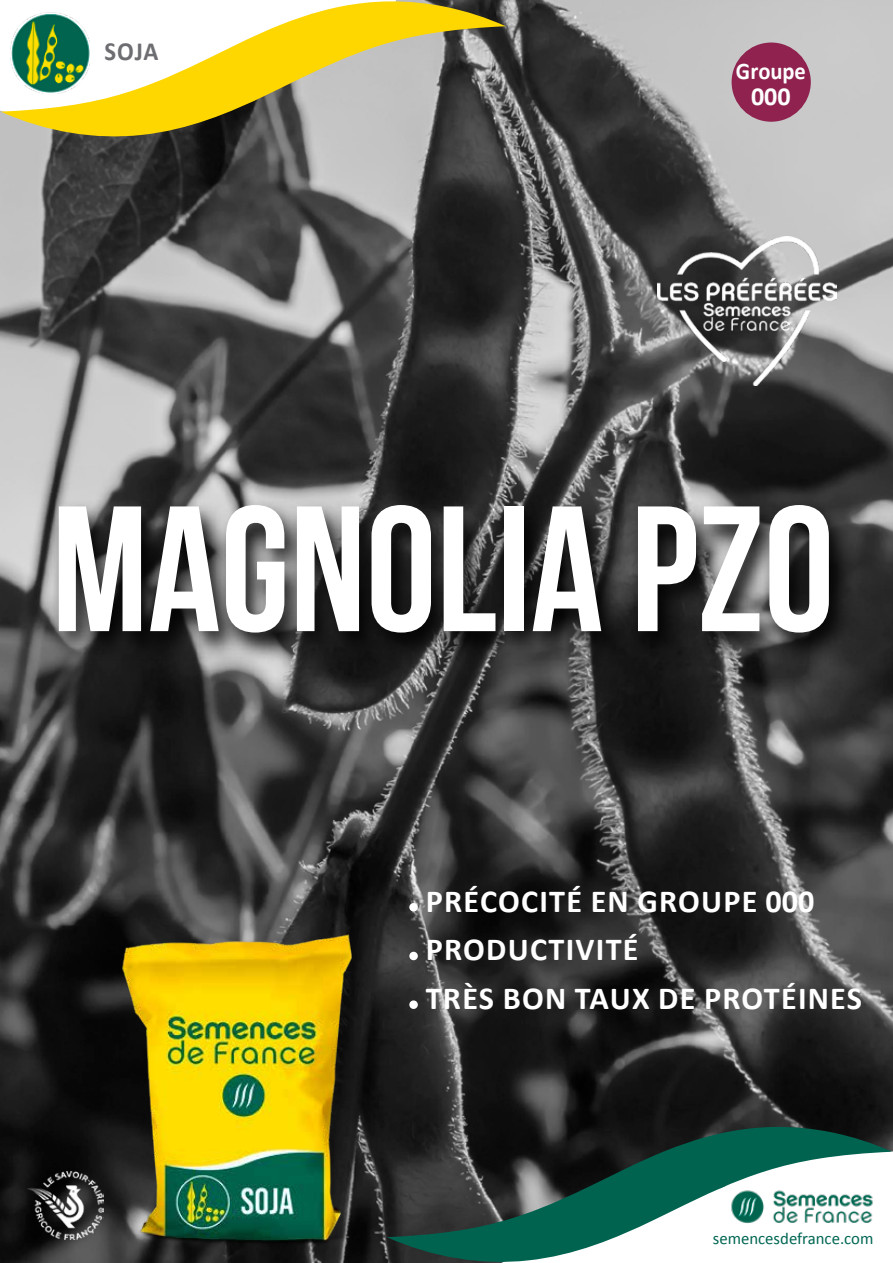
<style>
.page{position:relative;width:893px;height:1263px;background:#fff}
.page>*{position:absolute;margin:0;border:0;box-sizing:border-box;transform-origin:0 0}
.t1{font:178.05px "Bebas Neue";color:#fff}
.t2{font:700 32.25px/48.8px "Calibri";letter-spacing:.04em;color:#fff}
.t3{font:700 26.25px "Calibri";color:#6d6e71;scale:.94 1}
.t4{font:700 26.1px "Calibri";color:#fff}
.t5{font:700 23.85px "Calibri";color:#fff;scale:.94 1}
.t6{font:16.8px "Calibri";color:#006653}
</style>
<div class="page">
<img style="left:0;top:0;width:893px;height:1263px">
<svg style="left:495px;top:1127px;width:397px;height:136px"></svg>
<svg style="left:720px;top:1186px;width:6px;height:2px"></svg>
<img style="left:658px;top:236px;width:179px;height:149px">
<img style="left:12px;top:873px;width:483px;height:390px">
<img style="left:27px;top:1171px;width:76px;height:69px">
<div style="left:409px;top:903px;width:9px;height:8px;background:#fff;border-radius:50%"></div>
<div style="left:409px;top:952px;width:9px;height:8px;background:#fff;border-radius:50%"></div>
<div style="left:409px;top:1000px;width:9px;height:9px;background:#fff;border-radius:50%"></div>
<svg style="left:1px;top:1px;width:505px;height:139px"></svg>
<img style="left:10px;top:11px;width:82px;height:83px">
<div style="left:732px;top:43px;width:79px;height:79px;background:#8f224e;border-radius:50%"></div>
<svg style="left:47px;top:499px;width:808px;height:165px"></svg>
<p class="t3" style="left:105px;top:35px;width:59px">SOJA</p>
<p class="t5" style="left:736px;top:56px;width:76px">Groupe</p>
<p class="t4" style="left:751px;top:79px;width:41px">000</p>
<h1 class="t1" style="left:52px;top:472px;width:784px">MAGNOLIA PZO</h1>
<p class="t2" style="left:426px;top:876px;width:438px">PRÉCOCITÉ EN GROUPE 000<br>PRODUCTIVITÉ<br>TRÈS BON TAUX DE PROTÉINES</p>
<p class="t6" style="left:713px;top:1227px;width:162px">semencesdefrance.com</p>
</div>
